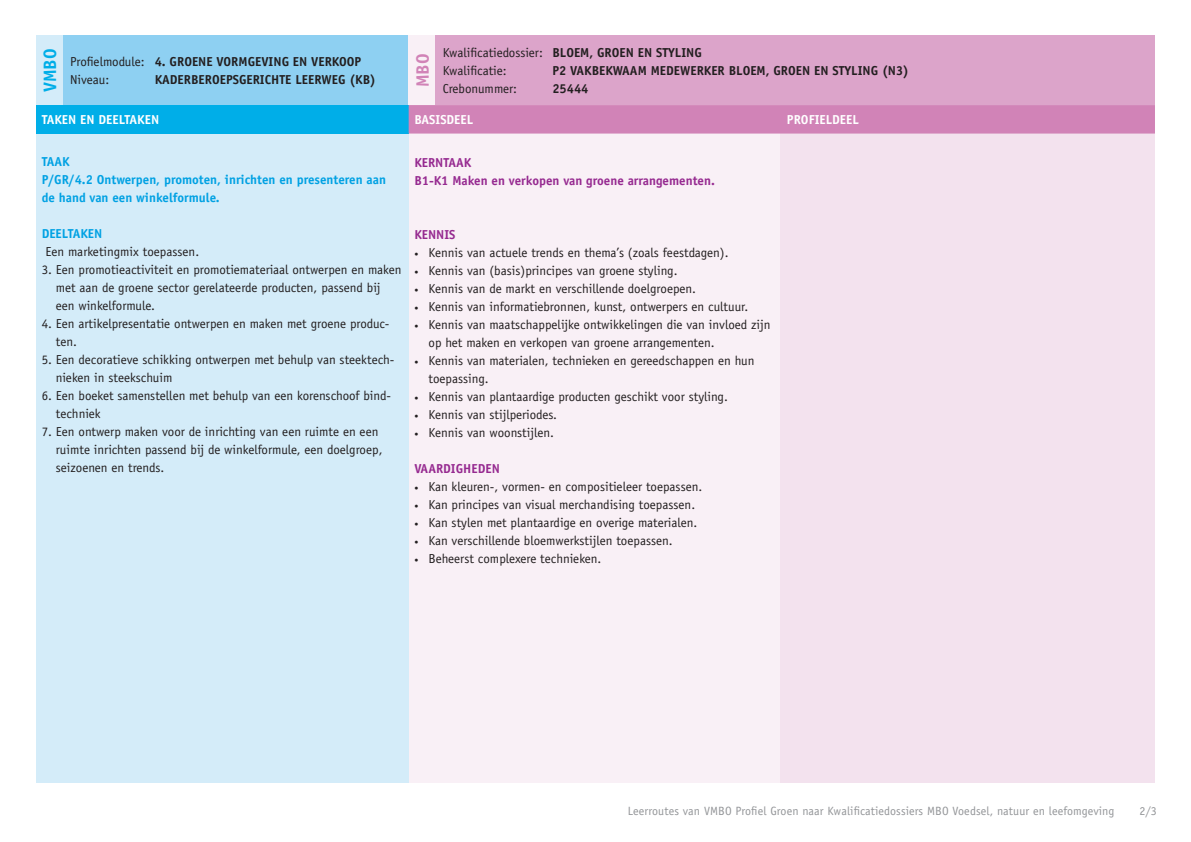
<style>
.page{position:relative;width:1191px;height:842px;background:#fff}
.page>*{position:absolute;margin:0;border:0;box-sizing:border-box;transform-origin:0 0}
.t1{font:700 18px "Officina Sans Std";color:#00aee8}
.t2{font:700 18px "Officina Sans Std";color:#d183b7}
.t3{font:13px/18px "Officina Sans Std";color:#231f20}
.t4{font:700 13px/18px "Officina Sans Std";color:#231f20}
.t5{font:700 13px/18px "Officina Sans Std";color:#00a1e3}
.t6{font:700 13px/18px "Officina Sans Std";color:#962a90}
.t7{font:700 13px "Officina Sans Std";color:#fff}
.t8{font:12px "Officina Sans Std";letter-spacing:.01em;color:#939598}
.s1{font-weight:400}
.s2{font-weight:700}
.s3{font-size:8px}
</style>
<div class="page">
<div style="left:408px;top:63px;width:372px;height:719px;background:#f9f0f6"></div>
<div style="left:780px;top:63px;width:375px;height:719px;background:#f3e2ee"></div>
<div style="left:36px;top:56px;width:372px;height:726px;background:#d4ecf9"></div>
<div style="left:36px;top:36px;width:373px;height:69px;background:#8ed0f2"></div>
<div style="left:409px;top:36px;width:746px;height:69px;background:#dca4ca"></div>
<div style="left:36px;top:105px;width:373px;height:29px;background:#00aee8"></div>
<div style="left:409px;top:105px;width:746px;height:29px;background:#d183b7"></div>
<div style="left:408px;top:36px;width:27px;height:69px;background:#f9f0f6"></div>
<div style="left:36px;top:36px;width:27px;height:69px;background:#d4ecf9"></div>
<h1 class="t1" style="left:39px;top:92px;width:45px;rotate:-90deg">VMBO</h1>
<h1 class="t2" style="left:411px;top:87px;width:35px;rotate:-90deg">MBO</h1>
<p class="t4" style="left:70px;top:53px;width:293px"><span class="s1">Profielmodule:</span> 4. GROENE VORMGEVING EN VERKOOP<br><span class="s1">Niveau:</span></p>
<p class="t4" style="left:155px;top:71px;width:223px">KADERBEROEPSGERICHTE LEERWEG (KB)</p>
<p class="t3" style="left:443px;top:44px;width:261px">Kwalificatiedossier: <span class="s2">BLOEM, GROEN EN STYLING<br></span>Kwalificatie:</p>
<p class="t4" style="left:552px;top:62px;width:358px">P2 VAKBEKWAAM MEDEWERKER BLOEM, GROEN EN STYLING (N3)</p>
<p class="t3" style="left:443px;top:80px;width:76px">Crebonummer:</p>
<p class="t4" style="left:552px;top:80px;width:38px">25444</p>
<p class="t7" style="left:42px;top:111px;width:119px">TAKEN EN DEELTAKEN</p>
<p class="t7" style="left:414px;top:111px;width:60px">BASISDEEL</p>
<p class="t7" style="left:787px;top:111px;width:73px">PROFIELDEEL</p>
<p class="t5" style="left:42px;top:152px;width:346px">TAAK<br>P/GR/4.2 Ontwerpen, promoten, inrichten en presenteren aan de hand van een winkelformule.</p>
<p class="t5" style="left:42px;top:224px;width:62px">DEELTAKEN</p>
<p class="t3" style="left:46px;top:243px;width:155px">Een marketingmix toepassen.</p>
<p class="t3" style="left:56px;top:261px;width:347px;text-indent:-14px">3. Een promotieactiviteit en promotiemateriaal ontwerpen en maken met aan de groene sector gerelateerde producten, passend bij een winkelformule.</p>
<p class="t3" style="left:56px;top:315px;width:335px;text-indent:-14px">4. Een artikelpresentatie ontwerpen en maken met groene produc&shy;ten.</p>
<p class="t3" style="left:56px;top:351px;width:340px;text-indent:-14px">5. Een decoratieve schikking ontwerpen met behulp van steektech&shy;nieken in steekschuim</p>
<p class="t3" style="left:56px;top:387px;width:337px;text-indent:-14px">6. Een boeket samenstellen met behulp van een korenschoof bind&shy;techniek</p>
<p class="t3" style="left:56px;top:423px;width:328px;text-indent:-14px">7. Een ontwerp maken voor de inrichting van een ruimte en een ruimte inrichten passend bij de winkelformule, een doelgroep, seizoenen en trends.</p>
<p class="t6" style="left:414px;top:153px;width:302px">KERNTAAK<br>B1-K1 Maken en verkopen van groene arrangementen.</p>
<p class="t6" style="left:414px;top:225px;width:43px">KENNIS</p>
<p class="t3" style="left:414px;top:243px;width:316px"><span class="s3">•</span> Kennis van actuele trends en thema’s (zoals feestdagen).</p>
<p class="t3" style="left:414px;top:261px;width:265px"><span class="s3">•</span> Kennis van (basis)principes van groene styling.</p>
<p class="t3" style="left:414px;top:279px;width:283px"><span class="s3">•</span> Kennis van de markt en verschillende doelgroepen.</p>
<p class="t3" style="left:414px;top:297px;width:335px"><span class="s3">•</span> Kennis van informatiebronnen, kunst, ontwerpers en cultuur.</p>
<p class="t3" style="left:428px;top:315px;width:343px;text-indent:-14px"><span class="s3">•</span> Kennis van maatschappelijke ontwikkelingen die van invloed zijn op het maken en verkopen van groene arrangementen.</p>
<p class="t3" style="left:428px;top:351px;width:327px;text-indent:-14px"><span class="s3">•</span> Kennis van materialen, technieken en gereedschappen en hun toepassing.</p>
<p class="t3" style="left:414px;top:387px;width:315px"><span class="s3">•</span> Kennis van plantaardige producten geschikt voor styling.</p>
<p class="t3" style="left:414px;top:405px;width:144px"><span class="s3">•</span> Kennis van stijlperiodes.</p>
<p class="t3" style="left:414px;top:423px;width:141px"><span class="s3">•</span> Kennis van woonstijlen.</p>
<p class="t6" style="left:414px;top:459px;width:87px">VAARDIGHEDEN</p>
<p class="t3" style="left:414px;top:477px;width:289px"><span class="s3">•</span> Kan kleuren-, vormen- en compositieleer toepassen.</p>
<p class="t3" style="left:414px;top:495px;width:282px"><span class="s3">•</span> Kan principes van visual merchandising toepassen.</p>
<p class="t3" style="left:414px;top:513px;width:284px"><span class="s3">•</span> Kan stylen met plantaardige en overige materialen.</p>
<p class="t3" style="left:414px;top:531px;width:260px"><span class="s3">•</span> Kan verschillende bloemwerkstijlen toepassen.</p>
<p class="t3" style="left:414px;top:549px;width:189px"><span class="s3">•</span> Beheerst complexere technieken.</p>
<p class="t8" style="left:627px;top:804px;width:488px">Leerroutes van VMBO Profiel Groen naar Kwalificatiedossiers MBO Voedsel, natuur en leefomgeving</p>
<p class="t8" style="left:1139px;top:804px;width:19px">2/3</p>
</div>
